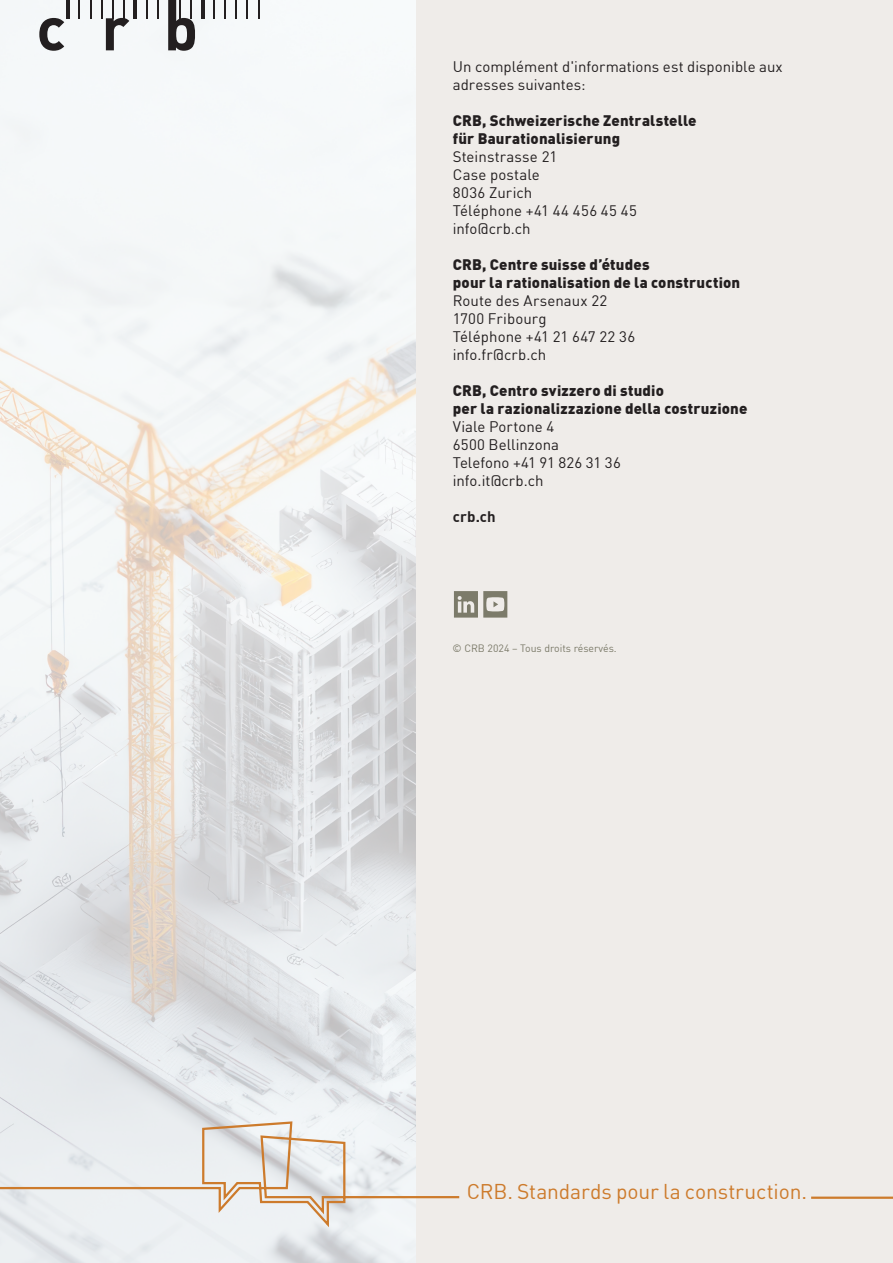
<style>
.page{position:relative;width:893px;height:1263px;background:#fff}
.page>*{position:absolute;margin:0;border:0;box-sizing:border-box;transform-origin:0 0}
.t1{font:21px "DIN";letter-spacing:-.005em;color:#cd7b2c}
.t2{font:15px/18px "DIN";letter-spacing:.005em;color:#231f20}
.t3{font:900 15px/18px "DIN";letter-spacing:.01em;color:#231f20}
.t4{font:700 15px "DIN";color:#231f20}
.t5{font:10.5px "DIN";color:#7c7b6a}
</style>
<div class="page">
<img style="left:0;top:0;width:417px;height:1263px">
<div style="left:417px;top:0;width:476px;height:1263px;background:#efece9"></div>
<svg style="left:0;top:1120px;width:460px;height:110px"></svg>
<svg style="left:454px;top:591px;width:53px;height:27px"></svg>
<hr style="left:811px;top:1196px;width:82px;height:3px;background:#cd7b2c">
<svg style="left:79px;top:0;width:1px;height:18px"></svg>
<svg style="left:90px;top:0;width:1px;height:18px"></svg>
<hr style="left:134px;top:0;width:3px;height:18px;background:#231f20">
<hr style="left:67px;top:0;width:3px;height:18px;background:#231f20">
<svg style="left:146px;top:0;width:1px;height:18px"></svg>
<svg style="left:157px;top:0;width:2px;height:18px"></svg>
<hr style="left:201px;top:0;width:3px;height:18px;background:#231f20">
<svg style="left:213px;top:0;width:2px;height:18px"></svg>
<svg style="left:224px;top:0;width:2px;height:18px"></svg>
<svg style="left:235px;top:0;width:2px;height:18px"></svg>
<svg style="left:247px;top:0;width:1px;height:18px"></svg>
<svg style="left:258px;top:0;width:1px;height:18px"></svg>
<svg style="left:39px;top:18px;width:25px;height:33px"></svg>
<svg style="left:101px;top:0;width:28px;height:50px"></svg>
<svg style="left:168px;top:0;width:27px;height:51px"></svg>
<p class="t2" style="left:453px;top:57px;width:331px">Un complément d'informations est disponible aux adresses suivantes:</p>
<p class="t3" style="left:453px;top:111px;width:245px">CRB, Schweizerische Zentralstelle für Baurationalisierung</p>
<p class="t2" style="left:453px;top:147px;width:186px">Steinstrasse 21<br>Case postale<br>8036 Zurich<br>Téléphone +41 44 456 45 45 info@crb.ch</p>
<p class="t3" style="left:453px;top:255px;width:289px">CRB, Centre suisse d’études<br>pour la rationalisation de la construction</p>
<p class="t2" style="left:453px;top:291px;width:184px">Route des Arsenaux 22<br>1700 Fribourg<br>Téléphone +41 21 647 22 36 info.fr@crb.ch</p>
<p class="t3" style="left:453px;top:381px;width:296px">CRB, Centro svizzero di studio<br>per la razionalizzazione della costruzione</p>
<p class="t2" style="left:453px;top:417px;width:169px">Viale Portone 4<br>6500 Bellinzona<br>Telefono +41 91 826 31 36 info.it@crb.ch</p>
<p class="t4" style="left:453px;top:507px;width:44px">crb.ch</p>
<p class="t5" style="left:452px;top:642px;width:166px">© CRB 2024 – Tous droits réservés.</p>
<h1 class="t1" style="left:467px;top:1178px;width:342px">CRB. Standards pour la construction.</h1>
</div>
